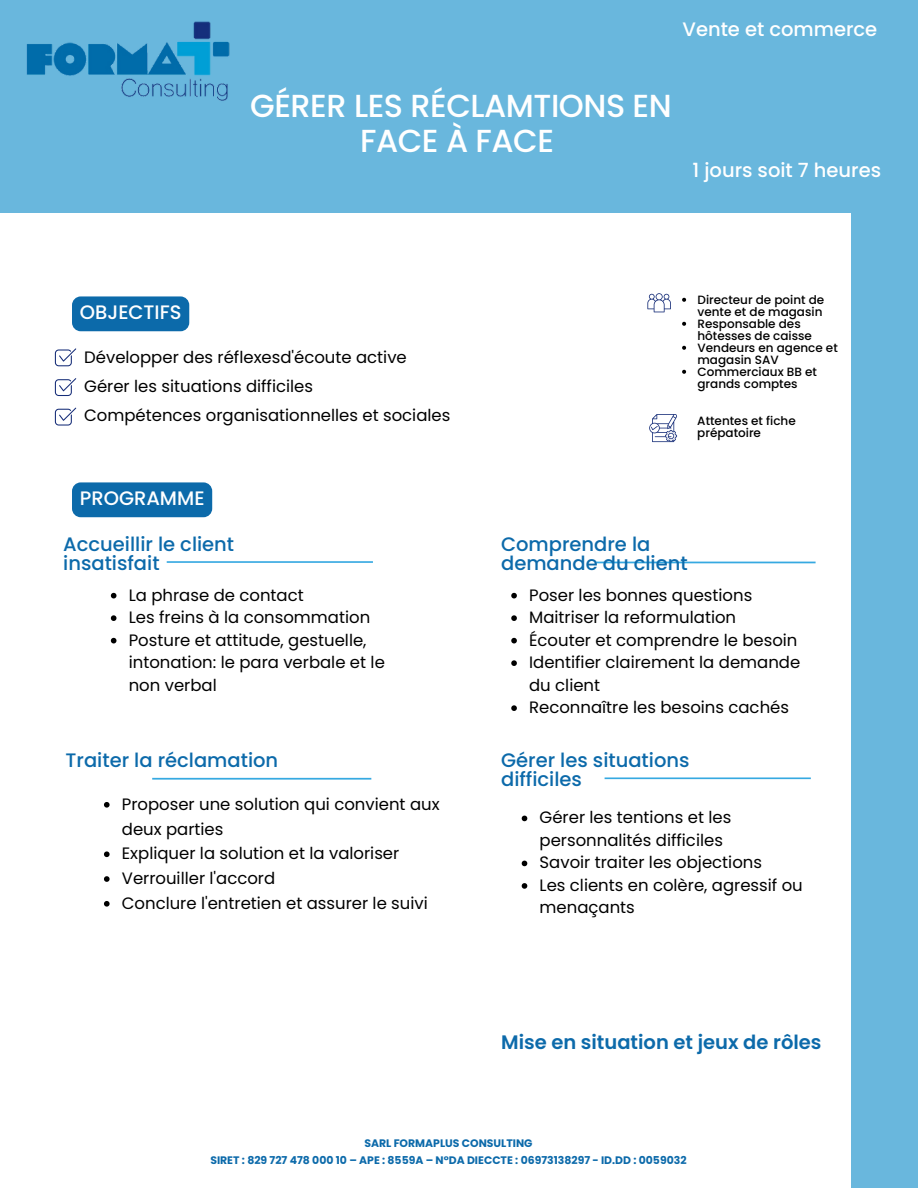
<style>
.page{position:relative;width:918px;height:1188px;background:#69b7dd}
.page>*{position:absolute;margin:0;border:0;box-sizing:border-box;transform-origin:0 0}
.t1{font:500 31.8px/34.8px "Poppins";letter-spacing:-.015em;color:#fff;text-align:center}
.t2{font:500 19.5px/19.2px "Poppins";color:#0c6aaa}
.t3{font:500 19.5px "Poppins";color:#fff}
.t4{font:600 19.5px "Poppins";color:#0c6aaa}
.t5{font:16.5px/22.5px "Poppins";color:#000}
.t6{font:500 12px/12px "Poppins";color:#000}
.t7{font:700 10.95px "Poppins";color:#0c6aaa}
</style>
<div class="page">
<div style="left:0;top:213px;width:851px;height:975px;background:#fff"></div>
<svg style="left:167px;top:561px;width:206px;height:2px"></svg>
<svg style="left:605px;top:777px;width:206px;height:2px"></svg>
<svg style="left:152px;top:778px;width:219px;height:2px"></svg>
<svg style="left:596px;top:562px;width:220px;height:1px"></svg>
<img style="left:26px;top:21px;width:204px;height:80px">
<svg style="left:647px;top:293px;width:24px;height:19px"></svg>
<svg style="left:649px;top:414px;width:28px;height:28px"></svg>
<svg style="left:55px;top:348px;width:21px;height:18px"></svg>
<svg style="left:55px;top:378px;width:21px;height:18px"></svg>
<svg style="left:55px;top:408px;width:21px;height:18px"></svg>
<div style="left:72px;top:482px;width:140px;height:35px;background:#0c6aaa;border-radius:9px"></div>
<div style="left:72px;top:296px;width:117px;height:35px;background:#0c6aaa;border-radius:9px"></div>
<svg style="left:111px;top:593px;width:5px;height:5px"></svg>
<svg style="left:111px;top:615px;width:5px;height:6px"></svg>
<svg style="left:111px;top:638px;width:5px;height:5px"></svg>
<svg style="left:522px;top:816px;width:5px;height:5px"></svg>
<svg style="left:522px;top:861px;width:5px;height:5px"></svg>
<svg style="left:522px;top:883px;width:5px;height:6px"></svg>
<svg style="left:104px;top:802px;width:6px;height:6px"></svg>
<svg style="left:104px;top:851px;width:6px;height:6px"></svg>
<svg style="left:104px;top:876px;width:6px;height:6px"></svg>
<svg style="left:104px;top:901px;width:6px;height:6px"></svg>
<svg style="left:682px;top:298px;width:4px;height:4px"></svg>
<svg style="left:682px;top:322px;width:4px;height:4px"></svg>
<svg style="left:682px;top:346px;width:4px;height:4px"></svg>
<svg style="left:682px;top:370px;width:4px;height:4px"></svg>
<svg style="left:511px;top:593px;width:6px;height:5px"></svg>
<svg style="left:511px;top:615px;width:6px;height:6px"></svg>
<svg style="left:511px;top:638px;width:6px;height:5px"></svg>
<svg style="left:511px;top:660px;width:6px;height:6px"></svg>
<svg style="left:511px;top:705px;width:6px;height:6px"></svg>
<p class="t3" style="left:683px;top:16px;width:196px">Vente et commerce</p>
<p class="t1" style="left:250px;top:88px;width:423px">GÉRER LES RÉCLAMTIONS EN<br>FACE À FACE</p>
<p class="t3" style="left:693px;top:156px;width:190px">1 jours soit 7 heures</p>
<p class="t3" style="left:80px;top:299px;width:103px">OBJECTIFS</p>
<p class="t5" style="left:84px;top:346px;width:324px">Développer des réflexesd'écoute active</p>
<p class="t5" style="left:84px;top:375px;width:230px">Gérer les situations difficiles</p>
<p class="t5" style="left:84px;top:404px;width:368px">Compétences organisationnelles et sociales</p>
<p class="t3" style="left:80px;top:485px;width:126px">PROGRAMME</p>
<p class="t6" style="left:697px;top:294px;width:128px">Directeur de point de vente et de magasin</p>
<p class="t6" style="left:697px;top:318px;width:116px">Responsable des hôtesses de caisse</p>
<p class="t6" style="left:697px;top:342px;width:142px">Vendeurs en agence et magasin SAV</p>
<p class="t6" style="left:697px;top:366px;width:121px">Commerciaux BB et grands comptes</p>
<p class="t6" style="left:697px;top:415px;width:100px">Attentes et fiche prépatoire</p>
<p class="t2" style="left:63px;top:534px;width:172px">Accueillir le client insatisfait</p>
<p class="t5" style="left:129px;top:584px;width:176px">La phrase de contact</p>
<p class="t5" style="left:129px;top:606px;width:243px">Les freins à la consommation</p>
<p class="t5" style="left:129px;top:629px;width:258px">Posture et attitude, gestuelle, intonation: le para verbale et le non verbal</p>
<p class="t2" style="left:66px;top:751px;width:214px">Traiter la réclamation</p>
<p class="t5" style="left:122px;top:792px;width:319px;line-height:24.8px">Proposer une solution qui convient aux deux parties</p>
<p class="t5" style="left:122px;top:842px;width:279px">Expliquer la solution et la valoriser</p>
<p class="t5" style="left:122px;top:867px;width:155px">Verrouiller l'accord</p>
<p class="t5" style="left:122px;top:892px;width:307px">Conclure l'entretien et assurer le suivi</p>
<p class="t2" style="left:501px;top:534px;width:188px">Comprendre la demande du client</p>
<p class="t5" style="left:529px;top:584px;width:225px">Poser les bonnes questions</p>
<p class="t5" style="left:529px;top:606px;width:208px">Maitriser la reformulation</p>
<p class="t5" style="left:529px;top:629px;width:270px">Écouter et comprendre le besoin</p>
<p class="t5" style="left:529px;top:651px;width:273px">Identifier clairement la demande du client</p>
<p class="t5" style="left:529px;top:696px;width:261px">Reconnaître les besoins cachés</p>
<p class="t2" style="left:501px;top:751px;width:190px">Gérer les situations difficiles</p>
<p class="t5" style="left:540px;top:806px;width:193px">Gérer les tentions et les personnalités difficiles</p>
<p class="t5" style="left:540px;top:851px;width:224px">Savoir traiter les objections</p>
<p class="t5" style="left:540px;top:874px;width:265px">Les clients en colère, agressif ou menaçants</p>
<p class="t4" style="left:501px;top:1028px;width:322px">Mise en situation et jeux de rôles</p>
<p class="t7" style="left:364px;top:1135px;width:170px">SARL FORMAPLUS CONSULTING</p>
<p class="t7" style="left:210px;top:1152px;width:478px">SIRET : 829 727 478 000 10 – APE : 8559A – N°DA DIECCTE : 06973138297 - ID.DD : 0059032</p>
</div>
